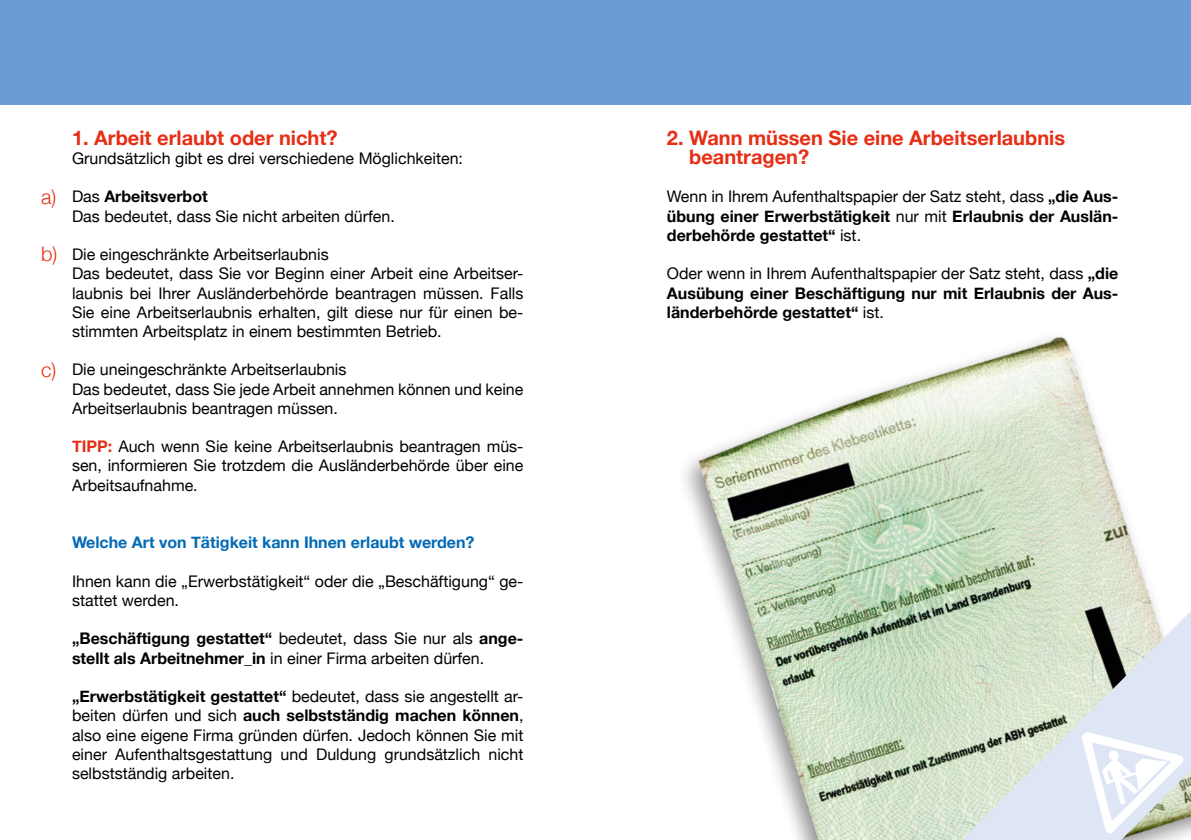
<style>
.page{position:relative;width:1191px;height:840px;background:#fff}
.page>*{position:absolute;margin:0;border:0;box-sizing:border-box;transform-origin:0 0}
.fließtext{font:700 20px "Helvetica Neue";color:#e62e15}
.t1{font:300 20px "Helvetica Neue";color:#e62e15}
.fließtext-2{font:16px/19.2px "Helvetica Neue";color:#000;text-align:justify}
.fließtext-3{font:700 16px/19.2px "Helvetica Neue";color:#000;text-align:justify}
.fließtext-4{font:700 16px "Helvetica Neue";color:#006ab5}
.s1{font-weight:400}
.s2{font-weight:700;color:#e62e15}
.s3{font-weight:700}
</style>
<div class="page">
<div style="left:0;top:0;width:1191px;height:105px;background:#6b9dd4"></div>
<img style="left:684px;top:336px;width:471px;height:503px">
<svg style="left:962px;top:610px;width:229px;height:229px;background:#d0dad2"></svg>
<svg style="left:1081px;top:731px;width:102px;height:102px"></svg>
<p class="t1" style="left:41px;top:180px;width:17px">a)</p>
<p class="t1" style="left:41px;top:237px;width:18px">b)</p>
<p class="t1" style="left:41px;top:353px;width:17px">c)</p>
<p class="fließtext" style="left:72px;top:122px;width:267px">1. Arbeit erlaubt oder nicht?</p>
<p class="fließtext-2" style="left:72px;top:149px;width:392px">Grundsätzlich gibt es drei verschiedene Möglichkeiten:</p>
<p class="fließtext-3" style="left:72px;top:187px;width:137px"><span class="s1">Das</span> Arbeitsverbot</p>
<p class="fließtext-2" style="left:72px;top:207px;width:324px">Das bedeutet, dass Sie nicht arbeiten dürfen.</p>
<p class="fließtext-2" style="left:72px;top:245px;width:258px">Die eingeschränkte Arbeitserlaubnis</p>
<p class="fließtext-2" style="left:72px;top:265px;width:453px">Das bedeutet, dass Sie vor Beginn einer Arbeit eine Arbeitser&shy;laubnis bei Ihrer Ausländerbehörde beantragen müssen. Falls Sie eine Arbeitserlaubnis erhalten, gilt diese nur für einen be&shy;stimmten Arbeitsplatz in einem bestimmten Betrieb.</p>
<p class="fließtext-2" style="left:72px;top:361px;width:276px">Die uneingeschränkte Arbeitserlaubnis</p>
<p class="fließtext-2" style="left:72px;top:380px;width:453px">Das bedeutet, dass Sie jede Arbeit annehmen können und keine<br>Arbeitserlaubnis beantragen müssen.</p>
<p class="fließtext-2" style="left:72px;top:437px;width:453px"><span class="s2">TIPP:</span> Auch wenn Sie keine Arbeitserlaubnis beantragen müs&shy;sen, informieren Sie trotzdem die Ausländerbehörde über eine Arbeitsaufnahme.</p>
<p class="fließtext-4" style="left:72px;top:530px;width:404px">Welche Art von Tätigkeit kann Ihnen erlaubt werden?</p>
<p class="fließtext-2" style="left:72px;top:572px;width:453px">Ihnen kann die „Erwerbstätigkeit“ oder die „Beschäftigung“ ge&shy;stattet werden.</p>
<p class="fließtext-3" style="left:72px;top:629px;width:453px">„Beschäftigung gestattet“ <span class="s1">bedeutet, dass Sie nur als</span> ange&shy;stellt als Arbeitnehmer_in <span class="s1">in einer Firma arbeiten dürfen.</span></p>
<p class="fließtext-2" style="left:72px;top:687px;width:453px"><span class="s3">„Erwerbstätigkeit gestattet“</span> bedeutet, dass sie angestellt ar&shy;beiten dürfen und sich <span class="s3">auch selbstständig machen können</span>, also eine eigene Firma gründen dürfen. Jedoch können Sie mit einer Aufenthaltsgestattung und Duldung grundsätzlich nicht selbstständig arbeiten.</p>
<p class="fließtext" style="left:667px;top:122px;width:400px">2. Wann müssen Sie eine Arbeitserlaubnis</p>
<p class="fließtext" style="left:689px;top:141px;width:122px">beantragen?</p>
<p class="fließtext-3" style="left:667px;top:187px;width:453px"><span class="s1">Wenn in Ihrem Aufenthaltspapier der Satz steht, dass</span> „die Aus&shy;übung einer Erwerbstätigkeit <span class="s1">nur mit</span> Erlaubnis der Auslän&shy;derbehörde gestattet“ <span class="s1">ist.</span></p>
<p class="fließtext-3" style="left:667px;top:264px;width:453px"><span class="s1">Oder wenn in Ihrem Aufenthaltspapier der Satz steht, dass</span> „die Ausübung einer Beschäftigung nur mit Erlaubnis der Aus&shy;länderbehörde gestattet“ <span class="s1">ist.</span></p>
</div>
